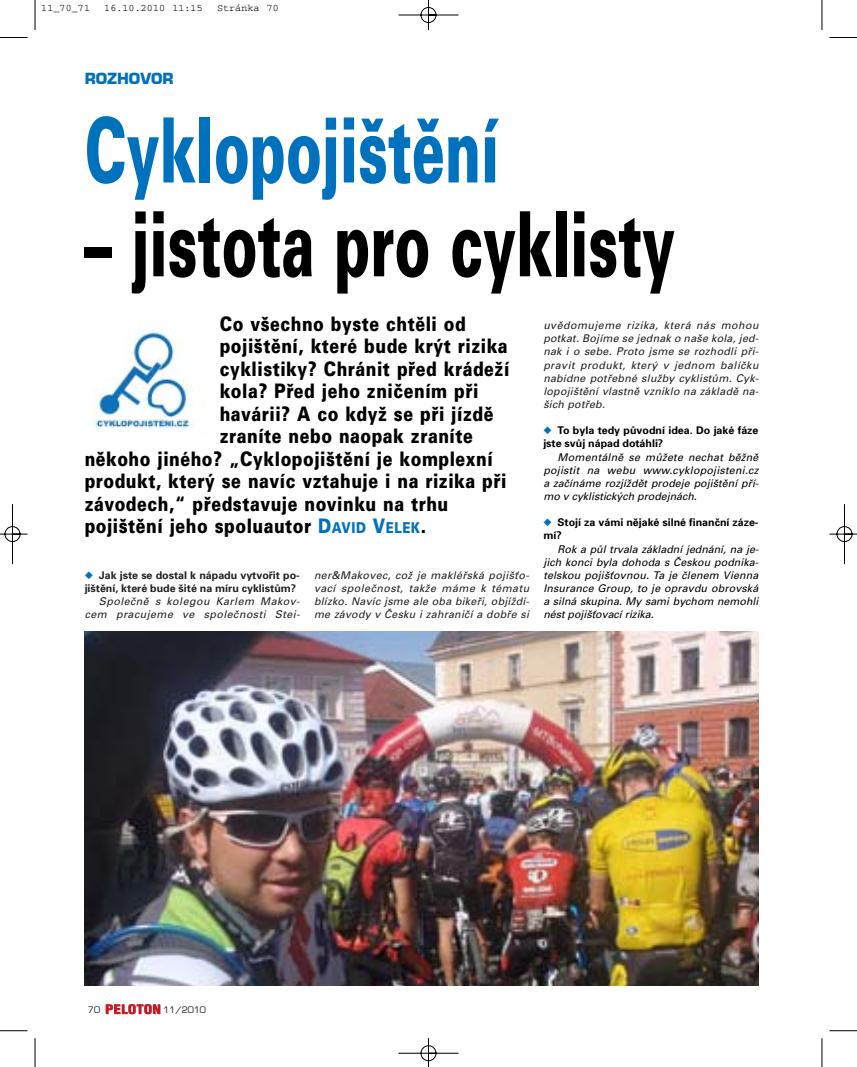
<style>
.page{position:relative;width:857px;height:1067px;background:#fff}
.page>*{position:absolute;margin:0;border:0;box-sizing:border-box;transform-origin:0 0}
.t1{font:900 90px "Univers CE";color:#000;scale:.6 1}
.t2{font:900 90px "Univers CE";color:#0071bc;scale:.6 1}
.t3{font:900 20px "Univers CE";letter-spacing:.035em;color:#000;scale:.8 1}
.t4{font:700 15px "Eurostile CE";color:#0071bc}
.t5{font:italic 10.62px/13.1px "Univers CE";letter-spacing:.02em;color:#231f1f;text-align:justify}
.t6{font:italic 10.62px/13.1px "Univers CE";color:#000;text-align:justify}
.t7{font:700 10.62px/13.1px "Univers CE";color:#000}
.t8{font:700 10.62px/13.1px "Univers CE";color:#231f1f}
.t9{font:italic 10.62px/13.1px "Univers CE";letter-spacing:.045em;color:#231f1f;text-align:right}
.t10{font:10px "Courier CE";letter-spacing:.01em;color:#000}
.t11{font:8.75px "Eurostile CE";color:#231f1f}
.s1{color:#0071bc}
.s2{font-size:15px;color:#0071bc}
</style>
<div class="page">
<img style="left:0;top:0;width:856px;height:1066px">
<p class="t10" style="left:41px;top:5px;width:50px">11_70_71</p>
<p class="t10" style="left:104px;top:5px;width:100px">16.10.2010 11:15</p>
<p class="t10" style="left:217px;top:5px;width:63px">Stránka 70</p>
<h3 class="t4" style="left:85px;top:73px;width:90px">ROZHOVOR</h3>
<h1 class="t2" style="left:85px;top:118px;width:691px">Cyklopojištění</h1>
<h1 class="t1" style="left:85px;top:212px;width:985px">– jistota pro cyklisty</h1>
<h2 class="t3" style="left:220px;top:316px;width:309px">Co všechno byste chtěli od</h2>
<h2 class="t3" style="left:220px;top:338px;width:361px">pojištění, které bude krýt rizika</h2>
<h2 class="t3" style="left:220px;top:361px;width:363px">cyklistiky? Chránit před krádeží</h2>
<h2 class="t3" style="left:220px;top:383px;width:324px">kola? Před jeho zničením při</h2>
<h2 class="t3" style="left:220px;top:406px;width:343px">havárii? A co když se při jízdě</h2>
<h2 class="t3" style="left:220px;top:428px;width:318px">zraníte nebo naopak zraníte</h2>
<h2 class="t3" style="left:85px;top:451px;width:511px">někoho jiného? „Cyklopojištění je komplexní</h2>
<h2 class="t3" style="left:85px;top:473px;width:528px">produkt, který se navíc vztahuje i na rizika při</h2>
<h2 class="t3" style="left:85px;top:496px;width:456px">závodech,“ představuje novinku na trhu</h2>
<h2 class="t3" style="left:85px;top:518px;width:428px">pojištění jeho spoluautor <span class="s1">D</span><span class="s2">AVID</span> <span class="s1">V</span><span class="s2">ELEK</span>.</h2>
<p class="t5" style="left:543px;top:320px;width:217px">uvědomujeme rizika, která nás mohou potkat. Bojíme se jednak o naše kola, jed&shy;nak i o sebe. Proto jsme se rozhodli při&shy;pravit produkt, který v jednom balíčku nabídne potřebné služby cyklistům. Cyk&shy;lopojištění vlastně vzniklo na základě na&shy;šich potřeb.</p>
<p class="t7" style="left:543px;top:425px;width:216px"><span class="s1">◆</span> To byla tedy původní idea. Do jaké fáze jste svůj nápad dotáhli?</p>
<p class="t6" style="left:543px;top:451px;width:217px;text-indent:14px">Momentálně se můžete nechat běžně pojistit na webu www.cyklopojisteni.cz a začínáme rozjíždět prodeje pojištění pří&shy;mo v cyklistických prodejnách.</p>
<p class="t7" style="left:543px;top:516px;width:216px"><span class="s1">◆</span> Stojí za vámi nějaké silné finanční záze&shy;mí?</p>
<p class="t6" style="left:543px;top:543px;width:217px;text-indent:14px">Rok a půl trvala základní jednání, na je&shy;jich konci byla dohoda s Českou podnika&shy;telskou pojišťovnou. Ta je členem Vienna Insurance Group, to je opravdu obrovská a silná skupina. My sami bychom nemohli nést pojišťovací rizika.</p>
<p class="t5" style="left:314px;top:569px;width:217px">ner&amp;Makovec, což je makléřská pojišťo&shy;vací společnost, takže máme k tématu blízko. Navíc jsme ale oba bikeři, objíždí&shy;me závody v Česku i zahraničí a dobře si</p>
<p class="t8" style="left:85px;top:569px;width:216px"><span class="s1">◆</span> Jak jste se dostal k nápadu vytvořit po&shy;jištění, které bude šité na míru cyklistům?</p>
<p class="t9" style="left:85px;top:595px;width:217px">Společně s kolegou Karlem Makov&shy;cem pracujeme ve společnosti Stei-</p>
<p class="t11" style="left:88px;top:1005px;width:14px">70</p>
<p class="t11" style="left:163px;top:1006px;width:44px">11/2010</p>
</div>
